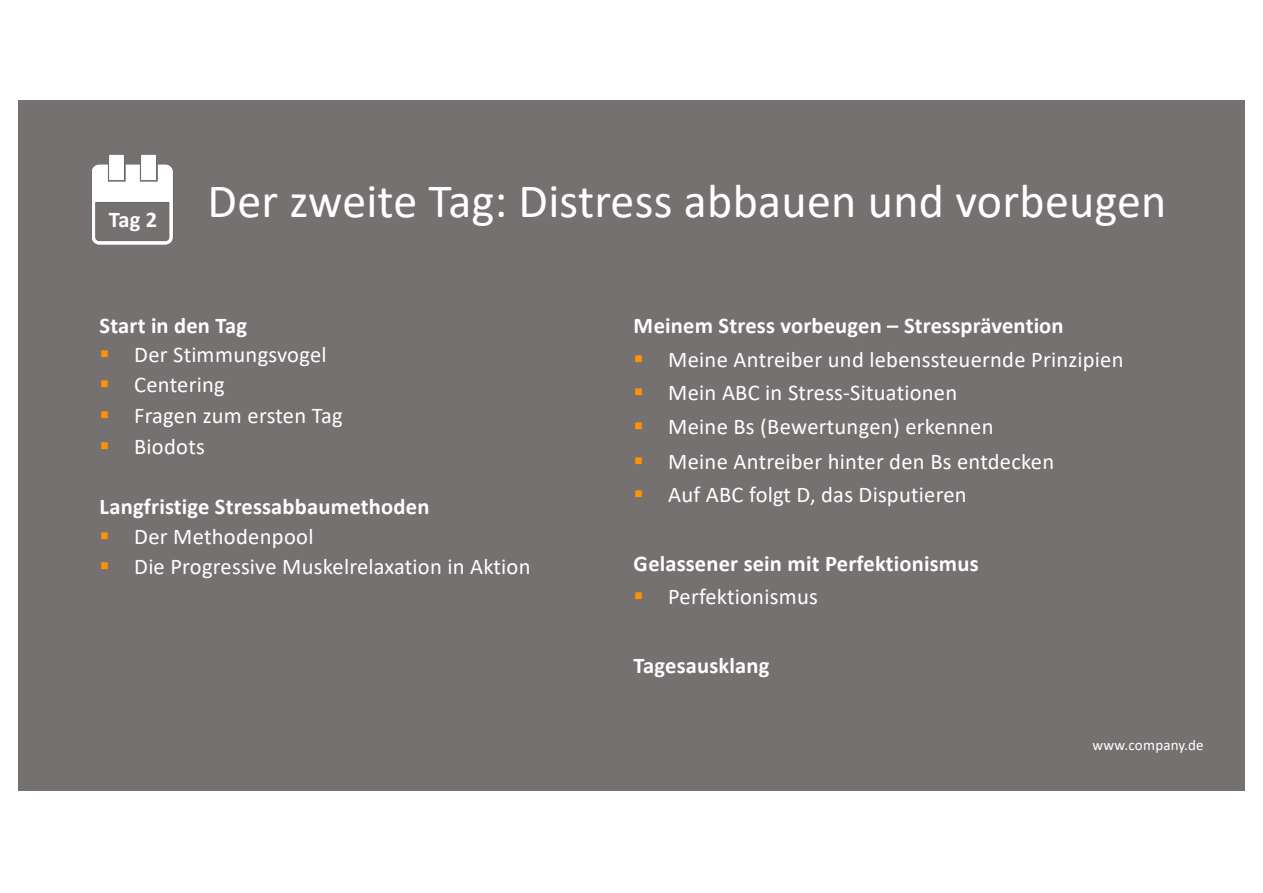
<style>
.page{position:relative;width:1263px;height:893px;background:#fff}
.page>*{position:absolute;margin:0;border:0;box-sizing:border-box;transform-origin:0 0}
.t1{font:48px "Calibri";letter-spacing:.005em;color:#fff}
.t2{font:22.5px/33.8px "Calibri";letter-spacing:.01em;color:#fff}
.t3{font:700 22.5px "Calibri";letter-spacing:.01em;color:#fff}
.t4{font:15px "Calibri";letter-spacing:.01em;color:#fff}
</style>
<div class="page">
<div style="left:18px;top:100px;width:1227px;height:690px;background:#767171"></div>
<img style="left:92px;top:154px;width:81px;height:91px">
<h1 class="t1" style="left:109px;top:171px;width:1059px"><sub>Tag</sub> <sub>2</sub> Der zweite Tag: Distress abbauen und vorbeugen</h1>
<p class="t3" style="left:100px;top:311px;width:149px">Start in den Tag</p>
<p class="t2" style="left:134px;top:339px;width:210px;line-height:30.5px">Der Stimmungsvogel<br>Centering<br>Fragen zum ersten Tag<br>Biodots</p>
<p class="t3" style="left:100px;top:492px;width:331px">Langfristige Stressabbaumethoden</p>
<p class="t2" style="left:134px;top:521px;width:398px;line-height:29.8px">Der Methodenpool<br>Die Progressive Muskelrelaxation in Aktion</p>
<p class="t3" style="left:634px;top:311px;width:432px">Meinem Stress vorbeugen – Stressprävention</p>
<p class="t2" style="left:668px;top:342px;width:457px">Meine Antreiber und lebenssteuernde Prinzipien Mein ABC in Stress-Situationen<br>Meine Bs (Bewertungen) erkennen<br>Meine Antreiber hinter den Bs entdecken<br>Auf ABC folgt D, das Disputieren</p>
<p class="t3" style="left:634px;top:549px;width:347px">Gelassener sein mit Perfektionismus</p>
<p class="t2" style="left:668px;top:579px;width:151px">Perfektionismus</p>
<p class="t3" style="left:634px;top:651px;width:137px">Tagesausklang</p>
<p class="t4" style="left:1092px;top:735px;width:113px">www.company.de</p>
</div>
